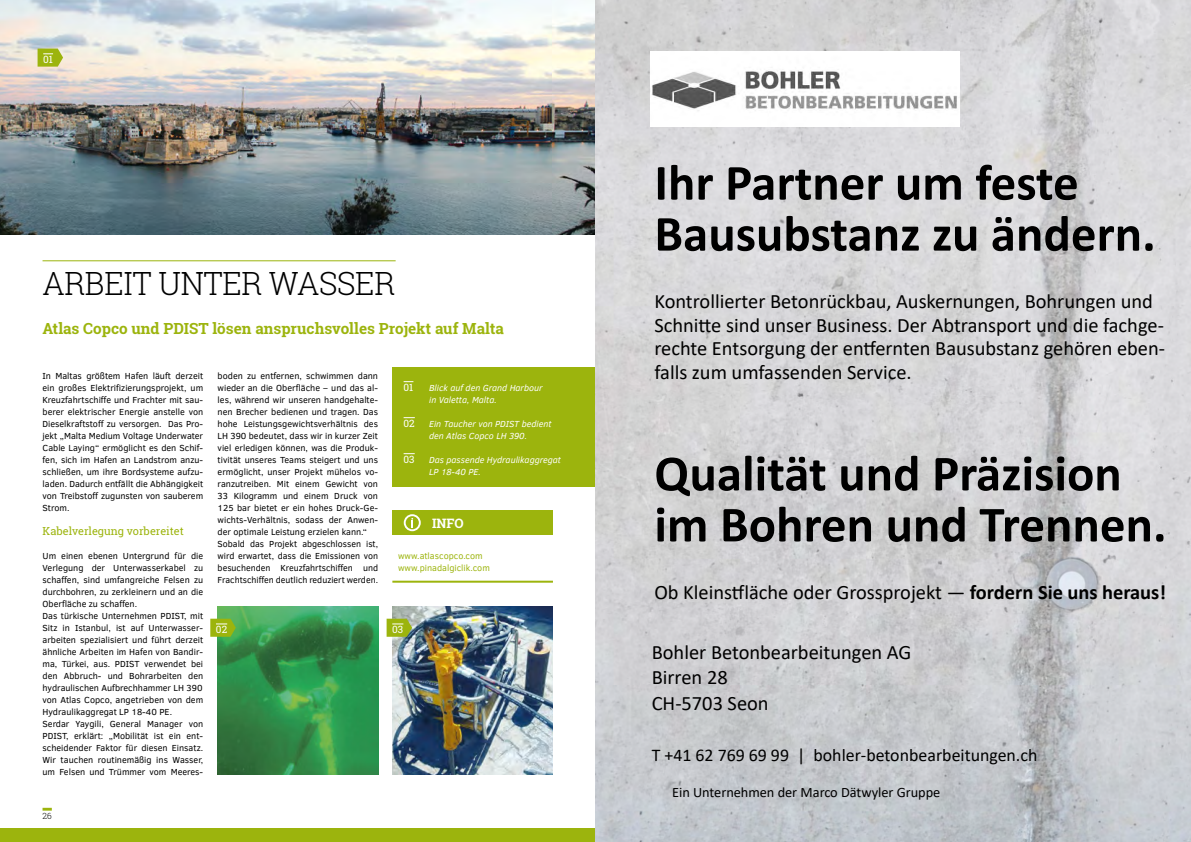
<style>
.page{position:relative;width:1191px;height:842px;background:#fff}
.page>*{position:absolute;margin:0;border:0;box-sizing:border-box;transform-origin:0 0}
.t1{font:700 51.1px "Calibri";color:#000}
.t2{font:700 51px/51px "Calibri";color:#000}
.t3{font:300 32px "Roboto Slab";letter-spacing:-.015em;color:#000}
.t4{font:20.4px/23.4px "Calibri";color:#000}
.t5{font:17.9px "Calibri";color:#000}
.t6{font:700 15.3px "Roboto Slab";color:#9cb40d}
.t7{font:14.3px "Calibri";letter-spacing:-.005em;color:#000}
.t8{font:700 13px "Roboto Slab";color:#fff}
.t9{font:11px "Roboto Slab";color:#9cb40d}
.t10{font:10px "Roboto Slab";color:#fff}
.t11{font:9px/12px "Clear Sans";color:#000}
.t12{font:italic 9px/12px "Clear Sans";color:#fff}
.t13{font:9px/12px "Clear Sans";color:#9cb40d}
.t14{font:300 8.5px "Roboto Slab";color:#000}
.s1{font-weight:700}
</style>
<div class="page">
<div style="left:0;top:828px;width:1191px;height:14px;background:#9cb40d"></div>
<svg style="left:43px;top:808px;width:9px;height:3px"></svg>
<img style="left:217px;top:607px;width:161px;height:168px">
<div style="left:392px;top:367px;width:203px;height:120px;background:#9cb40d"></div>
<svg style="left:403px;top:417px;width:12px;height:1px"></svg>
<svg style="left:403px;top:453px;width:12px;height:1px"></svg>
<img style="left:0;top:0;width:595px;height:235px">
<img style="left:392px;top:607px;width:161px;height:168px">
<svg style="left:38px;top:49px;width:25px;height:18px"></svg>
<svg style="left:386px;top:619px;width:26px;height:18px"></svg>
<svg style="left:210px;top:619px;width:26px;height:18px"></svg>
<hr style="left:43px;top:260px;width:353px;height:1px;background:#9cb40d">
<div style="left:392px;top:511px;width:161px;height:24px;background:#9cb40d"></div>
<hr style="left:392px;top:581px;width:161px;height:2px;background:#9cb40d">
<svg style="left:404px;top:514px;width:17px;height:17px"></svg>
<img style="left:595px;top:0;width:596px;height:842px">
<img style="left:650px;top:51px;width:309px;height:75px">
<p class="t10" style="left:43px;top:52px;width:11px">01</p>
<h3 class="t3" style="left:43px;top:262px;width:354px">ARBEIT UNTER WASSER</h3>
<h3 class="t6" style="left:43px;top:318px;width:463px">Atlas Copco und PDIST lösen anspruchsvolles Projekt auf Malta</h3>
<p class="t11" style="left:43px;top:369px;width:162px;text-align:justify">In Maltas größtem Hafen läuft derzeit ein großes Elektrifizierungsprojekt, um Kreuzfahrtschiffe und Frachter mit sau&shy;berer elektrischer Energie anstelle von Dieselkraftstoff zu versorgen. Das Pro&shy;jekt „Malta Medium Voltage Underwater Cable Laying“ ermöglicht es den Schif&shy;fen, sich im Hafen an Landstrom anzu&shy;schließen, um ihre Bordsysteme aufzu&shy;laden. Dadurch entfällt die Abhängigkeit von Treibstoff zugunsten von sauberem Strom.</p>
<p class="t9" style="left:43px;top:523px;width:143px">Kabelverlegung vorbereitet</p>
<p class="t11" style="left:43px;top:549px;width:162px">Um einen ebenen Untergrund für die Verlegung der Unterwasserkabel zu schaffen, sind umfangreiche Felsen zu durchbohren, zu zerkleinern und an die Oberfläche zu schaffen.<br>Das türkische Unternehmen PDIST, mit Sitz in Istanbul, ist auf Unterwasser&shy;arbeiten spezialisiert und führt derzeit ähnliche Arbeiten im Hafen von Bandir&shy;ma, Türkei, aus. PDIST verwendet bei den Abbruch- und Bohrarbeiten den hydraulischen Aufbrechhammer LH 390 von Atlas Copco, angetrieben von dem Hydraulikaggregat LP 18-40 PE.<br>Serdar Yaygili, General Manager von PDIST, erklärt: „Mobilität ist ein ent&shy;scheidender Faktor für diesen Einsatz.<br>Wir tauchen routinemäßig ins Wasser, um Felsen und Trümmer vom Meeres-</p>
<p class="t11" style="left:218px;top:369px;width:162px">boden zu entfernen, schwimmen dann wieder an die Oberfläche – und das al&shy;les, während wir unseren handgehalte&shy;nen Brecher bedienen und tragen. Das hohe Leistungsgewichtsverhältnis des LH 390 bedeutet, dass wir in kurzer Zeit viel erledigen können, was die Produk&shy;tivität unseres Teams steigert und uns ermöglicht, unser Projekt mühelos vo&shy;ranzutreiben. Mit einem Gewicht von 33 Kilogramm und einem Druck von 125 bar bietet er ein hohes Druck-Ge&shy;wichts-Verhältnis, sodass der Anwen&shy;der optimale Leistung erzielen kann.“ Sobald das Projekt abgeschlossen ist, wird erwartet, dass die Emissionen von besuchenden Kreuzfahrtschiffen und Frachtschiffen deutlich reduziert werden.</p>
<p class="t10" style="left:403px;top:380px;width:11px">01</p>
<p class="t10" style="left:403px;top:416px;width:13px">02</p>
<p class="t10" style="left:403px;top:452px;width:13px">03</p>
<p class="t12" style="left:429px;top:381px;width:115px">Blick auf den Grand Harbour in Valetta, Malta.</p>
<p class="t12" style="left:429px;top:417px;width:124px">Ein Taucher von PDIST bedient den Atlas Copco LH 390.</p>
<p class="t12" style="left:429px;top:453px;width:133px">Das passende Hydraulikaggregat<br>LP 18-40 PE.</p>
<h3 class="t8" style="left:432px;top:514px;width:33px">INFO</h3>
<p class="t13" style="left:398px;top:549px;width:93px">www.atlascopco.com www.pinadalgiclik.com</p>
<p class="t10" style="left:216px;top:622px;width:13px">02</p>
<p class="t10" style="left:392px;top:622px;width:13px">03</p>
<p class="t14" style="left:43px;top:810px;width:11px">26</p>
<h2 class="t2" style="left:654px;top:156px;width:426px">Ihr Partner um feste</h2>
<h1 class="t1" style="left:654px;top:197px;width:503px">Bausubstanz zu ändern.</h1>
<h3 class="t4" style="left:654px;top:289px;width:512px">Kontrollierter Betonrückbau, Auskernungen, Bohrungen und Schnitte sind unser Business. Der Abtransport und die fachge&shy;rechte Entsorgung der entfernten Bausubstanz gehören eben&shy;falls zum umfassenden Service.</h3>
<h2 class="t2" style="left:654px;top:447px;width:514px">Qualität und Präzision im Bohren und Trennen.</h2>
<h3 class="t4" style="left:654px;top:580px;width:513px">Ob Kleinstfläche oder Grossprojekt — <span class="s1">fordern Sie uns heraus!</span></h3>
<h3 class="t4" style="left:651px;top:638px;width:261px;line-height:25.5px">Bohler Betonbearbeitungen AG<br>Birren 28<br>CH-5703 Seon</h3>
<h3 class="t5" style="left:651px;top:742px;width:387px">T +41 62 769 69 99 | bohler-betonbearbeitungen.ch</h3>
<h3 class="t7" style="left:672px;top:782px;width:270px">Ein Unternehmen der Marco Dätwyler Gruppe</h3>
</div>
